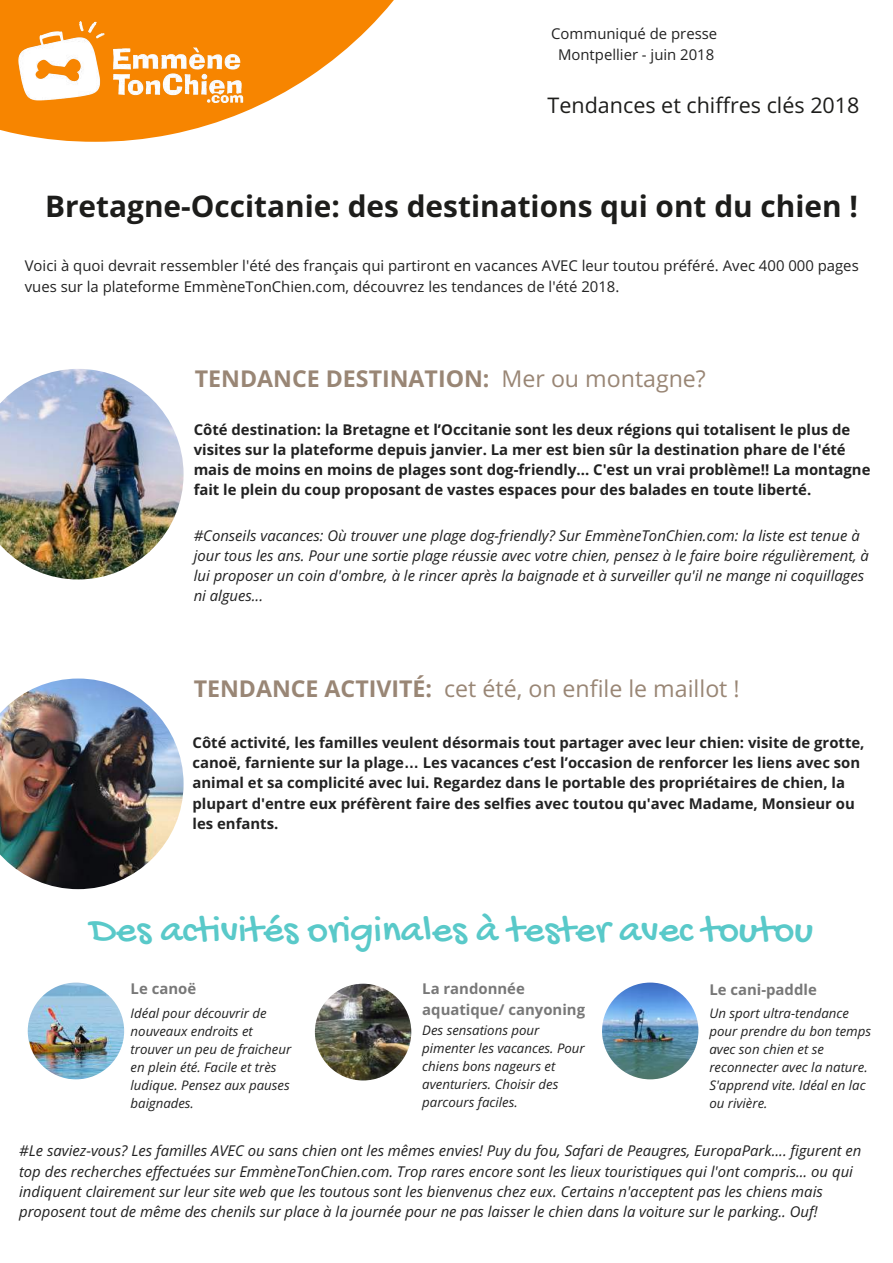
<style>
.page{position:relative;width:893px;height:1263px;background:#fff}
.page>*{position:absolute;margin:0;border:0;box-sizing:border-box;transform-origin:0 0}
.t1{font:39.75px "Gochi Hand";color:#59c9c9}
.t2{font:700 29.85px "Open Sans";color:#1d1d1b}
.t3{font:23.25px "Open Sans";color:#998675}
.t4{font:700 23.25px "Open Sans";color:#998675}
.t5{font:21.45px "Open Sans";color:#1d1d1b}
.t6{font:italic 14.85px/20.2px "Open Sans";color:#222}
.t7{font:700 14.85px/20.2px "Open Sans";color:#222}
.t8{font:14.85px/20.2px "Open Sans";color:#222;text-align:center}
.t9{font:700 14.85px/20.2px "Open Sans";color:#787878}
.t10{font:italic 13.2px/18px "Open Sans";color:#222}
.s1{font-weight:400}
.s2{font-weight:700}
.s3{font-family:"Liberation Sans"}
</style>
<div class="page">
<svg style="left:0;top:0;width:394px;height:142px;fill:#f78500"></svg>
<img style="left:8px;top:12px;width:244px;height:90px">
<img style="left:27px;top:982px;width:98px;height:98px">
<img style="left:314px;top:983px;width:98px;height:98px">
<img style="left:602px;top:982px;width:97px;height:98px">
<img style="left:0;top:678px;width:184px;height:212px">
<img style="left:0;top:369px;width:184px;height:211px">
<p class="t8" style="left:551px;top:24px;width:168px">Communiqué de presse<br>Montpellier - juin 2018</p>
<h3 class="t5" style="left:548px;top:90px;width:313px">Tendances et chiffres clés 2018</h3>
<h2 class="t2" style="left:45px;top:185px;width:814px">Bretagne-Occitanie: des destinations qui ont du chien !</h2>
<p class="t8" style="left:25px;top:255px;width:835px;text-align:left">Voici à quoi devrait ressembler l'été des français qui partiront en vacances AVEC leur toutou préféré. Avec 400 000 pages vues sur la plateforme EmmèneTonChien.com, découvrez les tendances de l'été 2018.</p>
<h3 class="t4" style="left:195px;top:362px;width:513px">TENDANCE DESTINATION: <span class="s1">Mer ou montagne?</span></h3>
<p class="t7" style="left:194px;top:419px;width:678px">Côté destination: la Bretagne et l’Occitanie sont les deux régions qui totalisent le plus de visites sur la plateforme depuis janvier. La mer est bien sûr la destination phare de l'été mais de moins en moins de plages sont dog-friendly... C'est un vrai problème!! La montagne fait le plein du coup proposant de vastes espaces pour des balades en toute liberté.</p>
<p class="t6" style="left:194px;top:525px;width:677px">#Conseils vacances: Où trouver une plage dog-friendly? Sur EmmèneTonChien.com: la liste est tenue à jour tous les ans. Pour une sortie plage réussie avec votre chien, pensez à le faire boire régulièrement, à lui proposer un coin d'ombre, à le rincer après la baignade et à surveiller qu'il ne mange ni coquillages ni algues...</p>
<h3 class="t3" style="left:194px;top:672px;width:547px"><span class="s2">TENDANCE ACTIVITÉ:</span> cet été, on enfile le maillot !</h3>
<p class="t7" style="left:193px;top:732px;width:674px">Côté activité, les familles veulent désormais tout partager avec leur chien: visite de grotte, canoë, farniente sur la plage<span class="s3">…</span> Les vacances c’est l’occasion de renforcer les liens avec son animal et sa complicité avec lui. Regardez dans le portable des propriétaires de chien, la plupart d'entre eux préfèrent faire des selfies avec toutou qu'avec Madame, Monsieur ou les enfants.</p>
<h1 class="t1" style="left:90px;top:910px;width:724px">Des activités originales à tester avec toutou</h1>
<p class="t9" style="left:131px;top:978px;width:67px">Le canoë</p>
<p class="t9" style="left:422px;top:978px;width:164px">La randonnée aquatique/ canyoning</p>
<p class="t9" style="left:709px;top:979px;width:109px">Le cani-paddle</p>
<p class="t10" style="left:131px;top:1004px;width:162px">Idéal pour découvrir de nouveaux endroits et trouver un peu de fraicheur en plein été. Facile et très ludique. Pensez aux pauses baignades.</p>
<p class="t10" style="left:709px;top:1004px;width:163px">Un sport ultra-tendance pour prendre du bon temps avec son chien et se reconnecter avec la nature.<br>S'apprend vite. Idéal en lac ou rivière.</p>
<p class="t10" style="left:422px;top:1021px;width:164px">Des sensations pour pimenter les vacances. Pour chiens bons nageurs et aventuriers. Choisir des parcours faciles.</p>
<p class="t6" style="left:19px;top:1140px;width:844px">#Le saviez-vous? Les familles AVEC ou sans chien ont les mêmes envies! Puy du fou, Safari de Peaugres, EuropaPark.... figurent en top des recherches effectuées sur EmmèneTonChien.com. Trop rares encore sont les lieux touristiques qui l'ont compris... ou qui indiquent clairement sur leur site web que les toutous sont les bienvenus chez eux. Certains n'acceptent pas les chiens mais proposent tout de même des chenils sur place à la journée pour ne pas laisser le chien dans la voiture sur le parking.. Ouf!</p>
</div>
